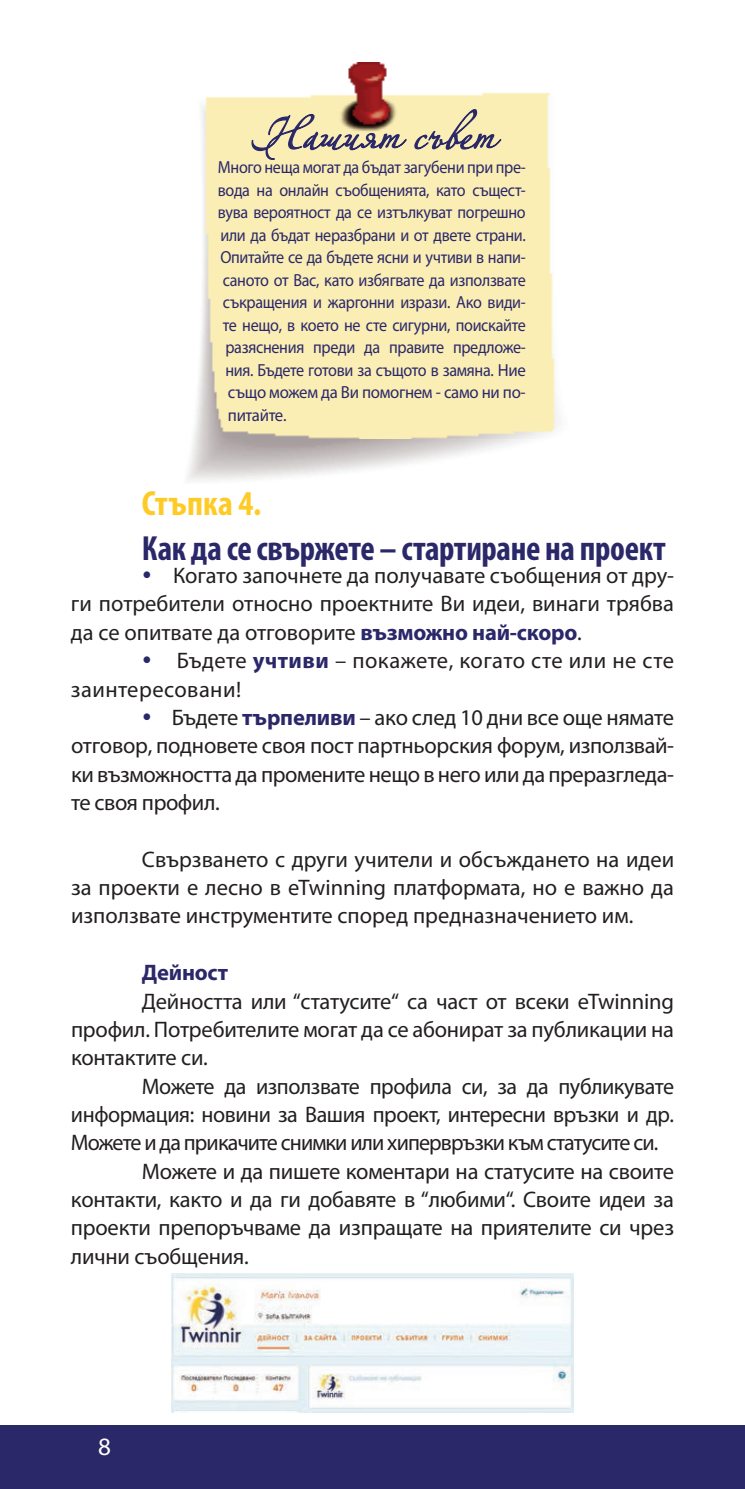
<style>
.page{position:relative;width:745px;height:1489px;background:#fff}
.page>*{position:absolute;margin:0;border:0;box-sizing:border-box;transform-origin:0 0}
.t1{font:60px "Alexandra Zeferino One";color:#2b286a}
.t2{font:700 condensed 35px "Myriad Pro";letter-spacing:-.01em;color:#2b286a}
.t3{font:700 condensed 35px "Myriad Pro";color:#fecb26}
.t4{font:25px "Myriad Pro";color:#fff}
.t5{font:22.5px/28.2px "Myriad Pro";letter-spacing:-.01em;color:#231f20;text-align:justify}
.t6{font:22.5px/28.2px "Myriad Pro";letter-spacing:.02em;color:#231f20}
.t7{font:22.5px "Myriad Pro";letter-spacing:-.04em;color:#231f20}
.t8{font:700 22.5px "Myriad Pro";letter-spacing:-.01em;color:#2b286a}
.t9{font:17.5px "Myriad Pro";letter-spacing:-.02em;color:#2b286a;scale:.92 1}
.t10{font:17.5px "Myriad Pro";letter-spacing:-.02em;color:#2b286a;scale:.96 1}
.s1{color:#2b286a}
.s2{font-weight:700;color:#2b286a}
</style>
<div class="page">
<img style="left:188px;top:62px;width:371px;height:419px">
<svg style="left:251px;top:110px;width:156px;height:51px;background:#cdbc99"></svg>
<svg style="left:413px;top:108px;width:89px;height:44px;background:#d7cca7"></svg>
<div style="left:0;top:1424px;width:744px;height:64px;background:#2b286a"></div>
<img style="left:171px;top:1273px;width:402px;height:138px">
<h1 class="t1" style="left:250px;top:92px;width:245px">Нашият съвет</h1>
<p class="t9" style="left:218px;top:156px;width:336px">Много неща могат да бъдат загубени при пре-</p>
<p class="t9" style="left:218px;top:179px;width:336px">вода на онлайн съобщенията, като същест-</p>
<p class="t9" style="left:218px;top:201px;width:336px">вува вероятност да се изтълкуват погрешно</p>
<p class="t9" style="left:220px;top:224px;width:333px">или да бъдат неразбрани и от двете страни.</p>
<p class="t9" style="left:220px;top:246px;width:333px">Опитайте се да бъдете ясни и учтиви в напи-</p>
<p class="t9" style="left:223px;top:269px;width:330px">саното от Вас, като избягвате да използвате</p>
<p class="t9" style="left:223px;top:291px;width:330px">съкращения и жаргонни изрази. Ако види-</p>
<p class="t9" style="left:223px;top:314px;width:330px">те нещо, в което не сте сигурни, поискайте</p>
<p class="t9" style="left:225px;top:336px;width:328px">разяснения преди да правите предложе-</p>
<p class="t9" style="left:225px;top:359px;width:328px">ния. Бъдете готови за същото в замяна. Ние</p>
<p class="t10" style="left:228px;top:381px;width:311px">също можем да Ви помогнем - само ни по-</p>
<p class="t10" style="left:228px;top:404px;width:62px">питайте.</p>
<h2 class="t3" style="left:142px;top:481px;width:121px">Стъпка 4.</h2>
<h2 class="t2" style="left:142px;top:526px;width:525px">Как да се свържете – стартиране на проект</h2>
<p class="t5" style="left:71px;top:561px;width:604px;text-indent:71px"><span class="s1">•</span> Когато започнете да получавате съобщения от дру&shy;ги потребители относно проектните Ви идеи, винаги трябва да се опитвате да отговорите <span class="s2">възможно най-скоро</span>.</p>
<p class="t6" style="left:71px;top:646px;width:604px;text-indent:71px"><span class="s1">•</span> Бъдете <span class="s2">учтиви</span> – покажете, когато сте или не сте заинтересовани!</p>
<p class="t5" style="left:71px;top:703px;width:604px;text-indent:71px"><span class="s1">•</span> Бъдете <span class="s2">търпеливи</span> – ако след 10 дни все още нямате отговор, подновете своя пост партньорския форум, използвай&shy;ки възможността да промените нещо в него или да преразгледа&shy;те своя профил.</p>
<p class="t5" style="left:71px;top:844px;width:604px;text-indent:71px">Свързването с други учители и обсъждането на идеи за проекти е лесно в eTwinning платформата, но е важно да използвате инструментите според предназначението им.</p>
<p class="t8" style="left:142px;top:957px;width:88px">Дейност</p>
<p class="t5" style="left:71px;top:986px;width:604px;text-indent:71px">Дейността или “статусите“ са част от всеки eTwinning профил. Потребителите могат да се абонират за публикации на контактите си.</p>
<p class="t5" style="left:142px;top:1071px;width:533px">Можете да използвате профила си, за да публикувате</p>
<p class="t5" style="left:71px;top:1099px;width:604px">информация: новини за Вашия проект, интересни връзки и др.</p>
<p class="t7" style="left:71px;top:1128px;width:588px">Mожете и да прикачите снимки или хипервръзки към статусите си.</p>
<p class="t5" style="left:142px;top:1156px;width:533px">Можете и да пишете коментари на статусите на своите</p>
<p class="t5" style="left:71px;top:1184px;width:604px">контакти, както и да ги добавяте в “любими“. Своите идеи за</p>
<p class="t5" style="left:71px;top:1213px;width:604px">проекти препоръчваме да изпращате на приятелите си чрез</p>
<p class="t5" style="left:71px;top:1241px;width:179px">лични съобщения.</p>
<p class="t4" style="left:98px;top:1431px;width:14px">8</p>
</div>
